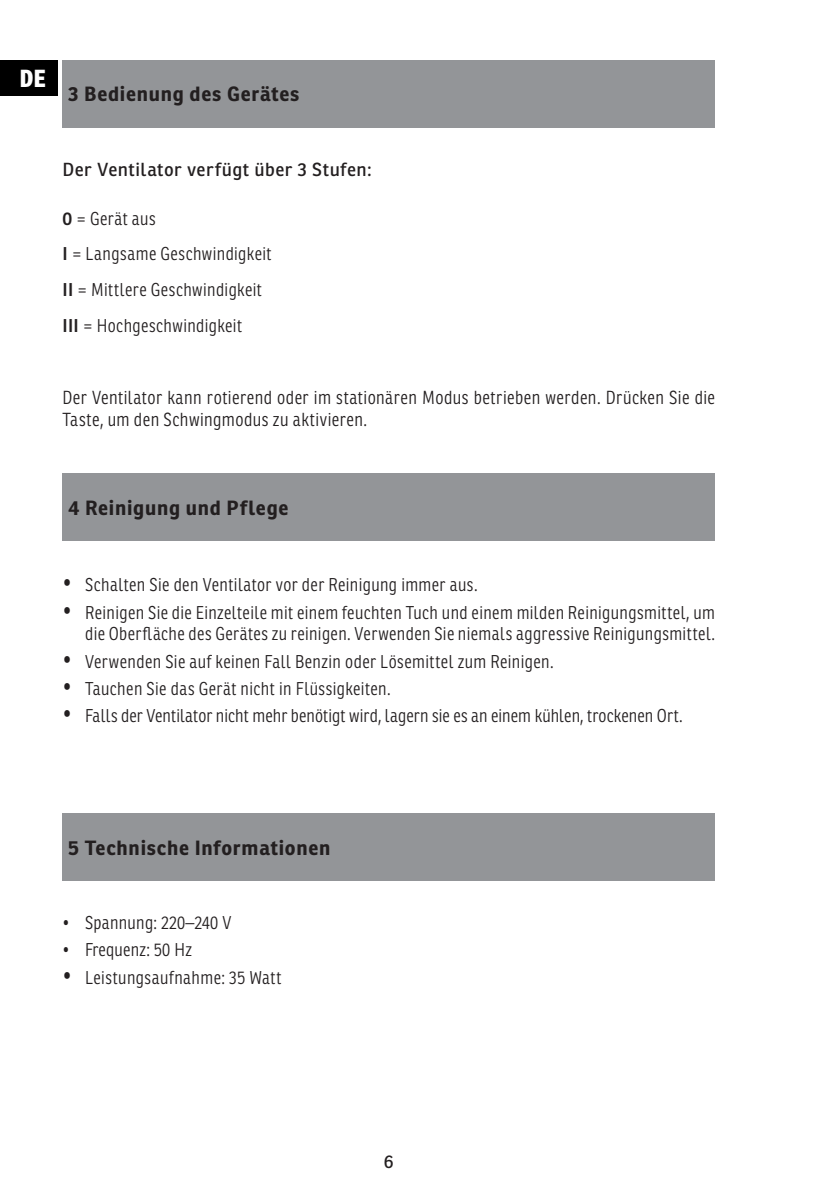
<style>
.page{position:relative;width:840px;height:1191px;background:#fff}
.page>*{position:absolute;margin:0;border:0;box-sizing:border-box;transform-origin:0 0}
.t1{font:800 24px "Ronnia Cond";color:#fff}
.t2{font:700 20px "Ronnia";letter-spacing:.035em;color:#231f20}
.t3{font:300 18.4px/22px "Ronnia Cond";letter-spacing:.02em;color:#231f20}
.t4{font:18.4px "Ronnia";letter-spacing:.03em;color:#231f20}
.t5{font:300 18px/35.6px "Ronnia Cond";letter-spacing:.02em;color:#231f20}
.t6{font:18px "Ronnia";color:#231f20}
.s1{font-family:"Ronnia";font-weight:600}
.s2{font-size:24px}
</style>
<div class="page">
<div style="left:62px;top:60px;width:652px;height:67px;background:#939598"></div>
<div style="left:62px;top:813px;width:652px;height:68px;background:#939598"></div>
<div style="left:62px;top:474px;width:652px;height:67px;background:#939598"></div>
<div style="left:0;top:60px;width:57px;height:36px;background:#000"></div>
<h1 class="t1" style="left:20px;top:63px;width:27px">DE</h1>
<p class="t2" style="left:68px;top:81px;width:233px">3 Bedienung des Gerätes</p>
<p class="t4" style="left:62px;top:158px;width:311px">Der Ventilator verfügt über 3 Stufen:</p>
<p class="t5" style="left:62px;top:201px;width:210px"><span class="s1">0</span> = Gerät aus<br><span class="s1">I</span> = Langsame Geschwindigkeit<br><span class="s1">II</span> = Mittlere Geschwindigkeit<br><span class="s1">III</span> = Hochgeschwindigkeit</p>
<p class="t3" style="left:62px;top:387px;width:653px">Der Ventilator kann rotierend oder im stationären Modus betrieben werden. Drücken Sie die<br>Taste, um den Schwingmodus zu aktivieren.</p>
<p class="t2" style="left:68px;top:495px;width:222px">4 Reinigung und Pflege</p>
<p class="t5" style="left:62px;top:567px;width:416px"><span class="s2">•</span> Schalten Sie den Ventilator vor der Reinigung immer aus.</p>
<p class="t5" style="left:62px;top:601px;width:654px;line-height:21.6px;text-align:right"><span class="s2">•</span> Reinigen Sie die Einzelteile mit einem feuchten Tuch und einem milden Reinigungsmittel, um die Oberfläche des Gerätes zu reinigen. Verwenden Sie niemals aggressive Reinigungsmittel.</p>
<p class="t5" style="left:62px;top:643px;width:492px"><span class="s2">•</span> Verwenden Sie auf keinen Fall Benzin oder Lösemittel zum Reinigen.</p>
<p class="t5" style="left:62px;top:671px;width:330px"><span class="s2">•</span> Tauchen Sie das Gerät nicht in Flüssigkeiten.</p>
<p class="t5" style="left:62px;top:698px;width:621px"><span class="s2">•</span> Falls der Ventilator nicht mehr benötigt wird, lagern sie es an einem kühlen, trockenen Ort.</p>
<p class="t2" style="left:68px;top:835px;width:264px">5 Technische Informationen</p>
<p class="t5" style="left:62px;top:905px;width:170px">• Spannung: 220–240 V</p>
<p class="t5" style="left:62px;top:932px;width:131px">• Frequenz: 50 Hz</p>
<p class="t5" style="left:62px;top:959px;width:220px"><span class="s2">•</span> Leistungsaufnahme: 35 Watt</p>
<p class="t6" style="left:383px;top:1150px;width:11px">6</p>
</div>
